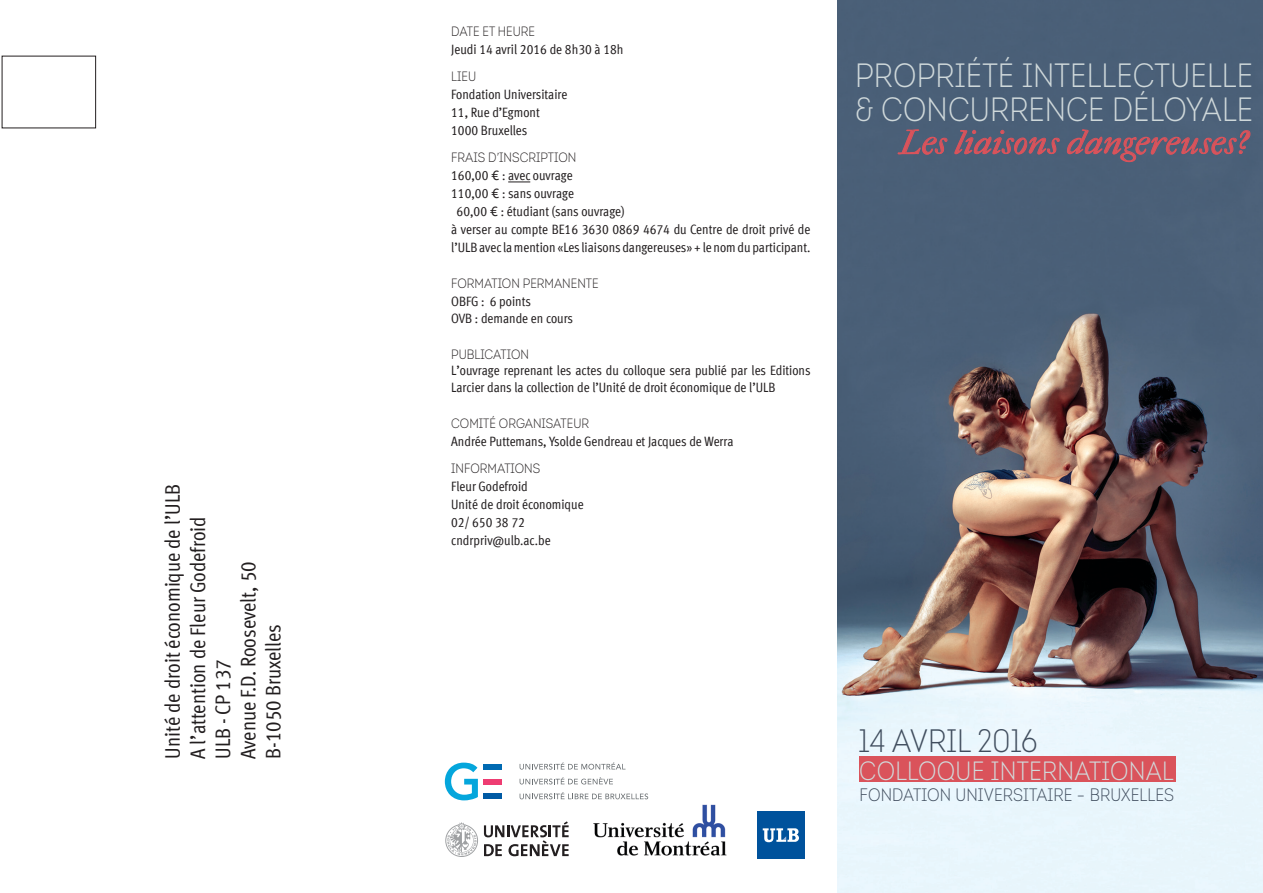
<style>
.page{position:relative;width:1263px;height:893px;background:#fff}
.page>*{position:absolute;margin:0;border:0;box-sizing:border-box;transform-origin:0 0}
.t1{font:33.6px/33.6px "Intro Cond Light Free";letter-spacing:.005em;color:#cfd8da}
.t2{font:32.4px "Intro Cond Light Free";color:#404d5e}
.t3{font:28.5px "IM FELL French Canon Italic";letter-spacing:.015em;color:#da535b}
.t4{font:26.4px "Intro Cond Light Free";letter-spacing:.01em;color:#d1dbdc}
.t5{font:21px "Meta Cond Book LF";color:#231f20}
.t6{font:18px "Intro Cond Light Free";letter-spacing:.005em;color:#404d5e}
.t7{font:13.5px/18px "Meta Cond Book LF";color:#231f20}
.t8{font:13.5px "Intro Cond Light Free";color:#231f20}
.s1{font-family:"Choplin";font-weight:200}
</style>
<div class="page">
<img style="left:838px;top:0;width:425px;height:893px">
<svg style="left:508px;top:182px;width:22px;height:1px"></svg>
<svg style="left:897px;top:129px;width:51px;height:27px"></svg>
<svg style="left:954px;top:129px;width:106px;height:26px;background:#695c70"></svg>
<svg style="left:1066px;top:129px;width:185px;height:34px;background:#645d72"></svg>
<div style="left:859px;top:757px;width:316px;height:25px;background:#da535b"></div>
<svg style="left:445px;top:822px;width:33px;height:35px"></svg>
<svg style="left:484px;top:821px;width:85px;height:35px"></svg>
<img style="left:592px;top:797px;width:135px;height:59px">
<div style="left:757px;top:811px;width:48px;height:48px;background:#00529c"></div>
<svg style="left:763px;top:828px;width:36px;height:14px"></svg>
<svg style="left:445px;top:763px;width:33px;height:37px"></svg>
<div style="left:484px;top:779px;width:18px;height:5px;background:#ee3c72"></div>
<div style="left:484px;top:794px;width:18px;height:5px;background:#005aa4"></div>
<div style="left:484px;top:764px;width:18px;height:6px;background:#006ab2"></div>
<svg style="left:520px;top:762px;width:105px;height:8px"></svg>
<svg style="left:520px;top:777px;width:93px;height:7px"></svg>
<svg style="left:520px;top:792px;width:128px;height:7px"></svg>
<p class="t5" style="left:161px;top:759px;width:276px;rotate:-90deg">Unité de droit économique de l’ULB</p>
<p class="t5" style="left:186px;top:759px;width:244px;rotate:-90deg">A l’attention de Fleur Godefroid</p>
<p class="t5" style="left:211px;top:759px;width:101px;rotate:-90deg">ULB - CP 137</p>
<p class="t5" style="left:236px;top:759px;width:199px;rotate:-90deg">Avenue F.D. Roosevelt, 50</p>
<p class="t5" style="left:261px;top:759px;width:136px;rotate:-90deg">B-1050 Bruxelles</p>
<p class="t8" style="left:451px;top:23px;width:85px">DATE ET HEURE</p>
<p class="t7" style="left:451px;top:40px;width:174px">Jeudi 14 avril 2016 de 8h30 à 18h</p>
<p class="t8" style="left:451px;top:68px;width:26px">LIEU</p>
<p class="t7" style="left:451px;top:85px;width:118px">Fondation Universitaire<br>11, Rue d’Egmont<br>1000 Bruxelles</p>
<p class="t8" style="left:451px;top:149px;width:127px">FRAIS D<span class="s1">’</span>INSCRIPTION</p>
<p class="t7" style="left:451px;top:166px;width:123px">160,00 € : avec ouvrage</p>
<p class="t7" style="left:451px;top:184px;width:124px">110,00 € : sans ouvrage</p>
<p class="t7" style="left:457px;top:202px;width:169px">60,00 € : étudiant (sans ouvrage)</p>
<p class="t7" style="left:451px;top:220px;width:361px">à verser au compte BE16 3630 0869 4674 du Centre de droit privé de l’ULB avec la mention «Les liaisons dangereuses» + le nom du participant.</p>
<p class="t8" style="left:451px;top:275px;width:149px">FORMATION PERMANENTE</p>
<p class="t7" style="left:451px;top:292px;width:81px">OBFG : 6 points</p>
<p class="t7" style="left:451px;top:309px;width:123px">OVB : demande en cours</p>
<p class="t8" style="left:451px;top:346px;width:79px">PUBLICATION</p>
<p class="t7" style="left:451px;top:362px;width:361px;line-height:16.5px">L’ouvrage reprenant les actes du colloque sera publié par les Editions<br>Larcier dans la collection de l’Unité de droit économique de l’ULB</p>
<p class="t8" style="left:451px;top:415px;width:139px">COMITÉ ORGANISATEUR</p>
<p class="t7" style="left:451px;top:432px;width:284px">Andrée Puttemans, Ysolde Gendreau et Jacques de Werra</p>
<p class="t8" style="left:451px;top:460px;width:91px">INFORMATIONS</p>
<p class="t7" style="left:451px;top:477px;width:78px">Fleur Godefroid</p>
<p class="t7" style="left:451px;top:495px;width:134px">Unité de droit économique</p>
<p class="t7" style="left:451px;top:513px;width:75px">02/ 650 38 72</p>
<p class="t7" style="left:451px;top:531px;width:101px">cndrpriv@ulb.ac.be</p>
<p class="t1" style="left:855px;top:58px;width:400px">PROPRIÉTÉ INTELLECTUELLE &amp; CONCURRENCE DÉLOYALE</p>
<p class="t3" style="left:898px;top:124px;width:349px">Les liaisons dangereuses?</p>
<p class="t2" style="left:858px;top:720px;width:181px">14 AVRIL 2016</p>
<p class="t4" style="left:859px;top:754px;width:316px">COLLOQUE INTERNATIONAL</p>
<p class="t6" style="left:859px;top:783px;width:316px">FONDATION UNIVERSITAIRE <span class="s1">-</span> BRUXELLES</p>
</div>
